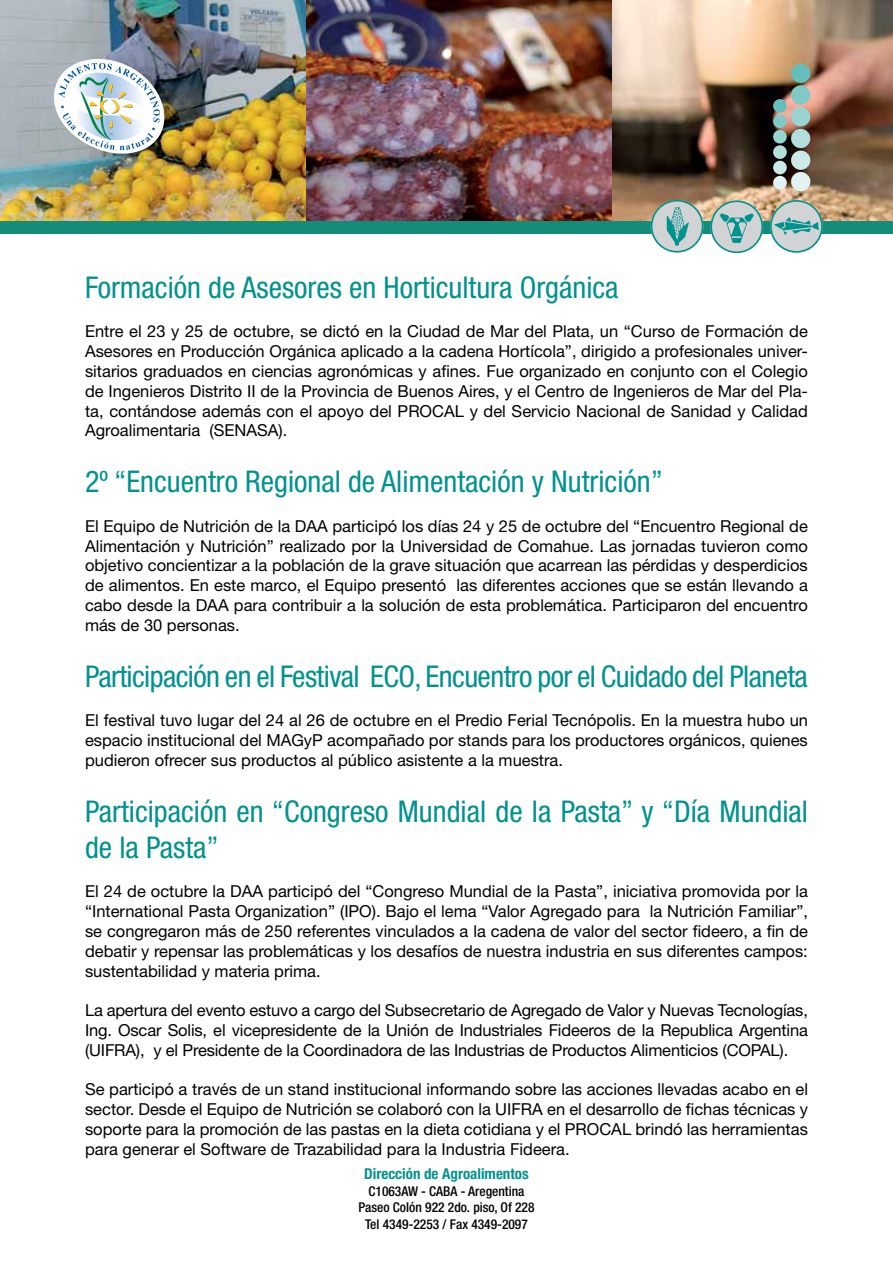
<style>
.page{position:relative;width:893px;height:1263px;background:#fff}
.page>*{position:absolute;margin:0;border:0;box-sizing:border-box;transform-origin:0 0}
.t1{font:condensed 30px/36px "Helvetica Neue LT Std";color:#00928f}
.t2{font:condensed 30px "Helvetica Neue LT Std";letter-spacing:-.02em;color:#00928f}
.t3{font:16.5px/19.8px "Helvetica Neue LT Std";color:#000;text-align:justify}
.t4{font:700 condensed 15px "Helvetica Neue LT Std";color:#00928f}
.t5{font:500 condensed 13.5px/16.5px "Helvetica Neue LT Std";color:#000;text-align:center}
</style>
<div class="page">
<img style="left:0;top:0;width:893px;height:222px">
<div style="left:0;top:222px;width:893px;height:12px;background:#148c7a"></div>
<svg style="left:651px;top:200px;width:172px;height:53px;background:#aac5bf"></svg>
<div style="left:791px;top:64px;width:19px;height:19px;background:#66bebc;border-radius:50%"></div>
<div style="left:791px;top:85px;width:19px;height:20px;background:#80c9c7;border-radius:50%"></div>
<div style="left:791px;top:107px;width:19px;height:19px;background:#99d4d2;border-radius:50%"></div>
<div style="left:791px;top:129px;width:19px;height:19px;background:#b3dede;border-radius:50%"></div>
<div style="left:791px;top:151px;width:19px;height:19px;background:#cce9e9;border-radius:50%"></div>
<div style="left:791px;top:172px;width:19px;height:19px;background:#e3f3f3;border-radius:50%"></div>
<div style="left:773px;top:99px;width:14px;height:14px;background:#66bebc;border-radius:50%"></div>
<div style="left:773px;top:114px;width:14px;height:14px;background:#80c9c7;border-radius:50%"></div>
<div style="left:773px;top:130px;width:14px;height:14px;background:#99d4d2;border-radius:50%"></div>
<div style="left:773px;top:145px;width:14px;height:14px;background:#b3dede;border-radius:50%"></div>
<div style="left:773px;top:161px;width:14px;height:13px;background:#cce9e9;border-radius:50%"></div>
<div style="left:773px;top:176px;width:14px;height:14px;background:#e3f3f3;border-radius:50%"></div>
<img style="left:54px;top:59px;width:110px;height:95px">
<h1 class="t1" style="left:85px;top:269px;width:535px">Formación de Asesores en Horticultura Orgánica</h1>
<p class="t3" style="left:85px;top:321px;width:724px">Entre el 23 y 25 de octubre, se dictó en la Ciudad de Mar del Plata, un “Curso de Formación de Asesores en Producción Orgánica aplicado a la cadena Hortícola”, dirigido a profesionales univer&shy;sitarios graduados en ciencias agronómicas y afines. Fue organizado en conjunto con el Colegio de Ingenieros Distrito II de la Provincia de Buenos Aires, y el Centro de Ingenieros de Mar del Pla&shy;ta, contándose además con el apoyo del PROCAL y del Servicio Nacional de Sanidad y Calidad Agroalimentaria (SENASA).</p>
<h1 class="t1" style="left:85px;top:463px;width:579px">2º “Encuentro Regional de Alimentación y Nutrición”</h1>
<p class="t3" style="left:85px;top:516px;width:724px">El Equipo de Nutrición de la DAA participó los días 24 y 25 de octubre del “Encuentro Regional de Alimentación y Nutrición” realizado por la Universidad de Comahue. Las jornadas tuvieron como objetivo concientizar a la población de la grave situación que acarrean las pérdidas y desperdicios de alimentos. En este marco, el Equipo presentó las diferentes acciones que se están llevando a cabo desde la DAA para contribuir a la solución de esta problemática. Participaron del encuentro más de 30 personas.</p>
<h1 class="t2" style="left:85px;top:659px;width:724px">Participación en el Festival ECO, Encuentro por el Cuidado del Planeta</h1>
<p class="t3" style="left:85px;top:710px;width:724px">El festival tuvo lugar del 24 al 26 de octubre en el Predio Ferial Tecnópolis. En la muestra hubo un espacio institucional del MAGyP acompañado por stands para los productores orgánicos, quienes pudieron ofrecer sus productos al público asistente a la muestra.</p>
<h1 class="t1" style="left:85px;top:793px;width:724px">Participación en “Congreso Mundial de la Pasta” y “Día Mundial de la Pasta”</h1>
<p class="t3" style="left:85px;top:881px;width:724px">El 24 de octubre la DAA participó del “Congreso Mundial de la Pasta”, iniciativa promovida por la “International Pasta Organization” (IPO). Bajo el lema “Valor Agregado para la Nutrición Familiar”, se congregaron más de 250 referentes vinculados a la cadena de valor del sector fideero, a fin de debatir y repensar las problemáticas y los desafíos de nuestra industria en sus diferentes campos: sustentabilidad y materia prima.</p>
<p class="t3" style="left:85px;top:1000px;width:724px">La apertura del evento estuvo a cargo del Subsecretario de Agregado de Valor y Nuevas Tecnologías, Ing. Oscar Solis, el vicepresidente de la Unión de Industriales Fideeros de la Republica Argentina (UIFRA), y el Presidente de la Coordinadora de las Industrias de Productos Alimenticios (COPAL).</p>
<p class="t3" style="left:85px;top:1079px;width:724px">Se participó a través de un stand institucional informando sobre las acciones llevadas acabo en el sector. Desde el Equipo de Nutrición se colaboró con la UIFRA en el desarrollo de fichas técnicas y soporte para la promoción de las pastas en la dieta cotidiana y el PROCAL brindó las herramientas para generar el Software de Trazabilidad para la Industria Fideera.</p>
<p class="t4" style="left:364px;top:1165px;width:166px">Dirección de Agroalimentos</p>
<p class="t5" style="left:358px;top:1183px;width:178px">C1063AW - CABA - Aregentina<br>Paseo Colón 922 2do. piso, Of 228<br>Tel 4349-2253 / Fax 4349-2097</p>
</div>
